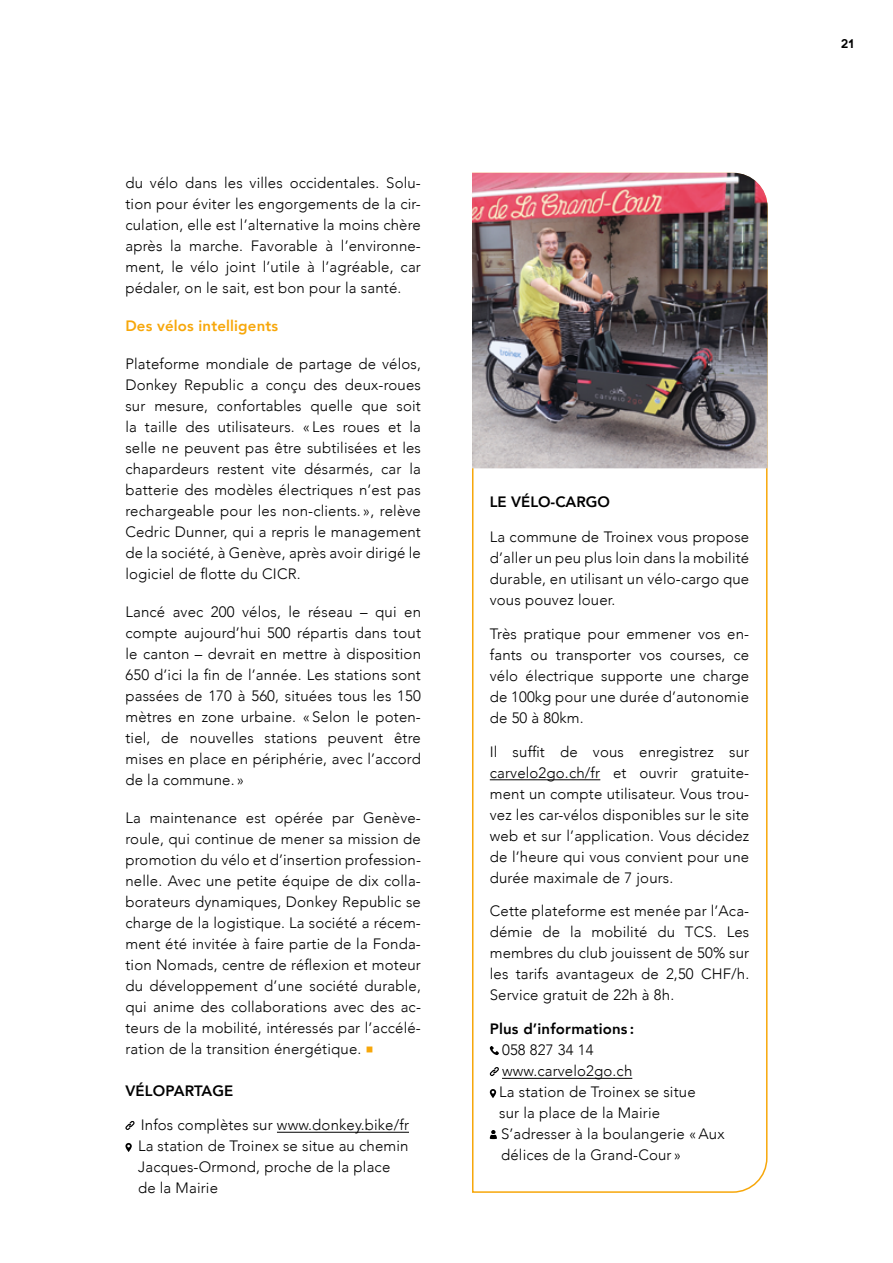
<style>
.page{position:relative;width:893px;height:1263px;background:#fff}
.page>*{position:absolute;margin:0;border:0;box-sizing:border-box;transform-origin:0 0}
.t1{font:300 15px/21px "Avenir";letter-spacing:.01em;color:#000;text-align:justify}
.t2{font:800 15px "Avenir";letter-spacing:.01em;color:#000}
.t3{font:800 15px "Avenir";letter-spacing:.01em;color:#f7a70a}
.t4{font:12px "Geometos";color:#000}
.s1{color:#f7a70a}
</style>
<div class="page">
<hr style="left:277px;top:1132px;width:132px;height:1px;background:#000">
<svg style="left:125px;top:1121px;width:10px;height:9px"></svg>
<svg style="left:125px;top:1143px;width:7px;height:9px"></svg>
<svg style="left:472px;top:172px;width:296px;height:1021px"></svg>
<hr style="left:490px;top:779px;width:110px;height:1px;background:#000">
<hr style="left:502px;top:1078px;width:130px;height:1px;background:#000">
<svg style="left:489px;top:1046px;width:10px;height:10px"></svg>
<svg style="left:490px;top:1067px;width:9px;height:9px"></svg>
<svg style="left:490px;top:1089px;width:6px;height:9px"></svg>
<svg style="left:490px;top:1130px;width:7px;height:9px"></svg>
<img style="left:472px;top:173px;width:295px;height:295px">
<p class="t1" style="left:125px;top:172px;width:297px">du vélo dans les villes occidentales. Solu&shy;tion pour éviter les engorgements de la cir&shy;culation, elle est l’alternative la moins chère après la marche. Favorable à l’environne&shy;ment, le vélo joint l’utile à l’agréable, car pédaler, on le sait, est bon pour la santé.</p>
<p class="t3" style="left:125px;top:314px;width:154px">Des vélos intelligents</p>
<p class="t1" style="left:125px;top:353px;width:297px">Plateforme mondiale de partage de vélos, Donkey Republic a conçu des deux-roues sur mesure, confortables quelle que soit la taille des utilisateurs. « Les roues et la selle ne peuvent pas être subtilisées et les chapardeurs restent vite désarmés, car la batterie des modèles électriques n’est pas rechargeable pour les non-clients. », relève Cedric Dunner, qui a repris le management de la société, à Genève, après avoir dirigé le logiciel de flotte du CICR.</p>
<p class="t1" style="left:125px;top:601px;width:297px">Lancé avec 200 vélos, le réseau – qui en compte aujourd’hui 500 répartis dans tout le canton – devrait en mettre à disposition 650 d’ici la fin de l’année. Les stations sont passées de 170 à 560, situées tous les 150 mètres en zone urbaine. « Selon le poten&shy;tiel, de nouvelles stations peuvent être mises en place en périphérie, avec l’accord de la commune. »</p>
<p class="t1" style="left:125px;top:807px;width:297px">La maintenance est opérée par Genève&shy;roule, qui continue de mener sa mission de promotion du vélo et d’insertion profession&shy;nelle. Avec une petite équipe de dix colla&shy;borateurs dynamiques, Donkey Republic se charge de la logistique. La société a récem&shy;ment été invitée à faire partie de la Fonda&shy;tion Nomads, centre de réflexion et moteur du développement d’une société durable, qui anime des collaborations avec des ac&shy;teurs de la mobilité, intéressés par l’accélé&shy;ration de la transition énergétique. <span class="s1">○</span></p>
<p class="t2" style="left:125px;top:1079px;width:109px">VÉLOPARTAGE</p>
<p class="t1" style="left:138px;top:1114px;width:272px;text-align:left">Infos complètes sur www.donkey.bike/fr<br>La station de Troinex se situe au chemin<br>Jacques-Ormond, proche de la place de la Mairie</p>
<p class="t2" style="left:490px;top:490px;width:122px">LE VÉLO-CARGO</p>
<p class="t1" style="left:490px;top:526px;width:261px">La commune de Troinex vous propose d’aller un peu plus loin dans la mobilité durable, en utilisant un vélo-cargo que vous pouvez louer.</p>
<p class="t1" style="left:490px;top:623px;width:261px">Très pratique pour emmener vos en&shy;fants ou transporter vos courses, ce vélo électrique supporte une charge de 100kg pour une durée d’autonomie de 50 à 80km.</p>
<p class="t1" style="left:490px;top:741px;width:261px">Il suffit de vous enregistrez sur carvelo2go.ch/fr et ouvrir gratuite&shy;ment un compte utilisateur. Vous trou&shy;vez les car-vélos disponibles sur le site web et sur l’application. Vous décidez de l’heure qui vous convient pour une durée maximale de 7 jours.</p>
<p class="t1" style="left:490px;top:901px;width:261px">Cette plateforme est menée par l’Aca&shy;démie de la mobilité du TCS. Les membres du club jouissent de 50% sur les tarifs avantageux de 2,50 CHF/h.<br>Service gratuit de 22h à 8h.</p>
<p class="t2" style="left:490px;top:1017px;width:146px">Plus d’informations :</p>
<p class="t1" style="left:499px;top:1039px;width:227px;text-align:left">058 827 34 14 www.carvelo2go.ch<br>La station de Troinex se situe<br>sur la place de la Mairie<br>S’adresser à la boulangerie «Aux délices de la Grand-Cour »</p>
<p class="t4" style="left:841px;top:37px;width:15px">21</p>
</div>
